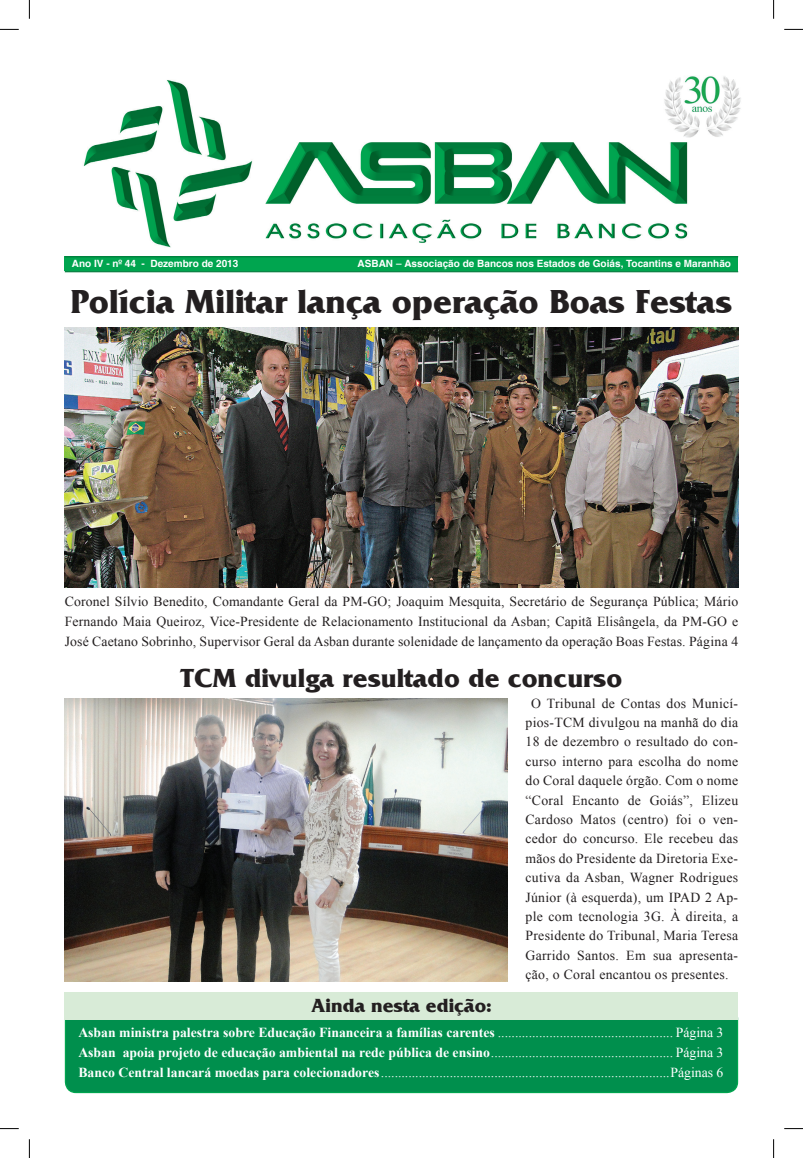
<style>
.page{position:relative;width:803px;height:1158px;background:#fff}
.page>*{position:absolute;margin:0;border:0;box-sizing:border-box;transform-origin:0 0}
.t1{font:700 35px "France";color:#231f20}
.t2{font:700 27.5px "France";color:#231f20}
.t3{font:700 20px "France";color:#231f20}
.t4{font:13.75px/19.4px "Times New Roman";letter-spacing:.02em;color:#231f20;text-align:justify}
.t5{font:13.75px/20px "Times New Roman";color:#fff;text-align:justify}
.t6{font:700 10px "Switzerland";color:#fff}
.s1{font-weight:700}
</style>
<div class="page">
<div style="left:65px;top:1007px;width:672px;height:85px;background:#008f4d;border-radius:11px"></div>
<div style="left:65px;top:1006px;width:673px;height:86px;border:1px solid #00a54f;border-radius:11px"></div>
<div style="left:65px;top:256px;width:673px;height:15px;background:#00a54f"></div>
<div style="left:65px;top:992px;width:673px;height:27px;background:#d8ebd7"></div>
<hr style="left:65px;top:271px;width:673px;height:1px;background:#007e3d">
<hr style="left:65px;top:256px;width:673px;height:1px;background:#007e3d">
<img style="left:83px;top:80px;width:608px;height:168px">
<img style="left:663px;top:76px;width:78px;height:61px">
<img style="left:65px;top:327px;width:673px;height:260px">
<img style="left:65px;top:698px;width:443px;height:282px">
<svg style="left:0;top:29px;width:19px;height:1px"></svg>
<svg style="left:784px;top:29px;width:19px;height:1px"></svg>
<svg style="left:0;top:1128px;width:19px;height:1px"></svg>
<svg style="left:784px;top:1128px;width:19px;height:1px"></svg>
<svg style="left:29px;top:0;width:1px;height:19px"></svg>
<svg style="left:29px;top:1139px;width:1px;height:18px"></svg>
<svg style="left:773px;top:0;width:1px;height:19px"></svg>
<svg style="left:773px;top:1139px;width:1px;height:18px"></svg>
<p class="t6" style="left:72px;top:257px;width:168px">Ano IV - nº 44 - Dezembro de 2013</p>
<p class="t6" style="left:358px;top:257px;width:375px">ASBAN – Associação de Bancos nos Estados de Goiás, Tocantins e Maranhão</p>
<h1 class="t1" style="left:71px;top:281px;width:663px">Polícia Militar lança operação Boas Festas</h1>
<p class="t4" style="left:65px;top:591px;width:675px;line-height:20px">Coronel Sílvio Benedito, Comandante Geral da PM-GO; Joaquim Mesquita, Secretário de Segurança Pública; Mário Fernando Maia Queiroz, Vice-Presidente de Relacionamento Institucional da Asban; Capitã Elisângela, da PM-GO e José Caetano Sobrinho, Supervisor Geral da Asban durante solenidade de lançamento da operação Boas Festas. Página 4</p>
<h2 class="t2" style="left:181px;top:662px;width:443px">TCM divulga resultado de concurso</h2>
<h3 class="t3" style="left:311px;top:994px;width:182px">Ainda nesta edição:</h3>
<p class="t4" style="left:525px;top:693px;width:214px;text-indent:6px">O Tribunal de Contas dos Municí&shy;pios-TCM divulgou na manhã do dia 18 de dezembro o resultado do con&shy;curso interno para escolha do nome do Coral daquele órgão. Com o nome “Coral Encanto de Goiás”, Elizeu Cardoso Matos (centro) foi o ven&shy;cedor do concurso. Ele recebeu das mãos do Presidente da Diretoria Exe&shy;cutiva da Asban, Wagner Rodrigues Júnior (à esquerda), um IPAD 2 Ap&shy;ple com tecnologia 3G. À direita, a Presidente do Tribunal, Maria Teresa Garrido Santos. Em sua apresenta&shy;ção, o Coral encantou os presentes.</p>
<p class="t5" style="left:78px;top:1021px;width:646px"><span class="s1">Asban ministra palestra sobre Educação Financeira a famílias carentes</span> ................................................... Página 3<br><span class="s1">Asban apoia projeto de educação ambiental na rede pública de ensino</span>..................................................... Página 3<br><span class="s1">Banco Central lancará moedas para colecionadores</span>....................................................................................Páginas 6</p>
</div>
